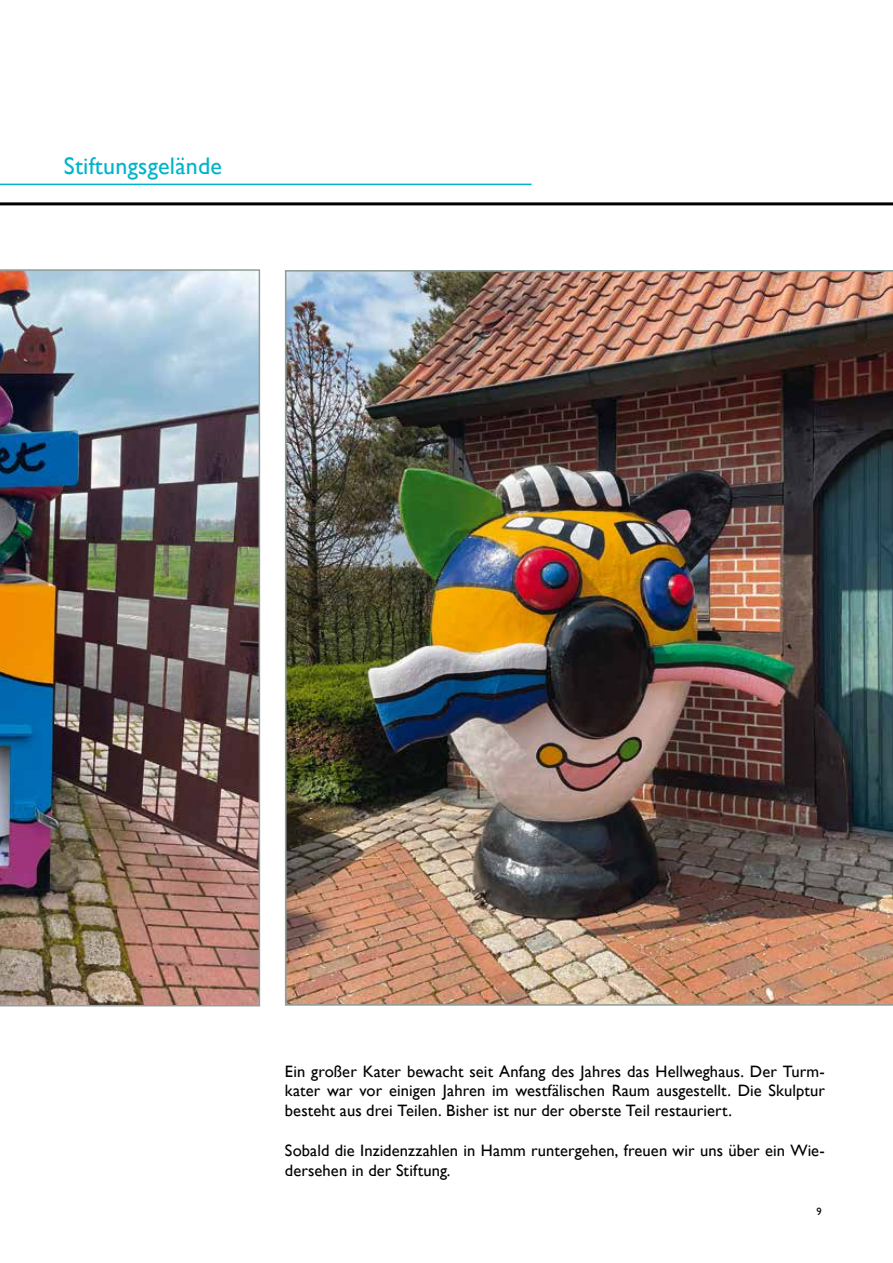
<style>
.page{position:relative;width:893px;height:1263px;background:#fff}
.page>*{position:absolute;margin:0;border:0;box-sizing:border-box;transform-origin:0 0}
.t1{font:24px "Gill Sans";letter-spacing:.01em;color:#00b4ca}
.t2{font:16.5px/19.8px "Gill Sans";letter-spacing:.005em;color:#000;text-align:justify}
.t3{font:10.5px "Gill Sans";color:#000}
</style>
<div class="page">
<img style="left:285px;top:270px;width:608px;height:736px">
<hr style="left:0;top:202px;width:893px;height:3px;background:#000">
<hr style="left:0;top:184px;width:531px;height:1px;background:#00b4ca">
<img style="left:0;top:269px;width:260px;height:737px">
<h1 class="t1" style="left:64px;top:152px;width:160px">Stiftungsgelände</h1>
<p class="t2" style="left:285px;top:1061px;width:542px">Ein großer Kater bewacht seit Anfang des Jahres das Hellweghaus. Der Turm&shy;kater war vor einigen Jahren im westfälischen Raum ausgestellt. Die Skulptur besteht aus drei Teilen. Bisher ist nur der oberste Teil restauriert.</p>
<p class="t2" style="left:285px;top:1141px;width:541px">Sobald die Inzidenzzahlen in Hamm runtergehen, freuen wir uns über ein Wie&shy;dersehen in der Stiftung.</p>
<p class="t3" style="left:816px;top:1205px;width:7px">9</p>
</div>
